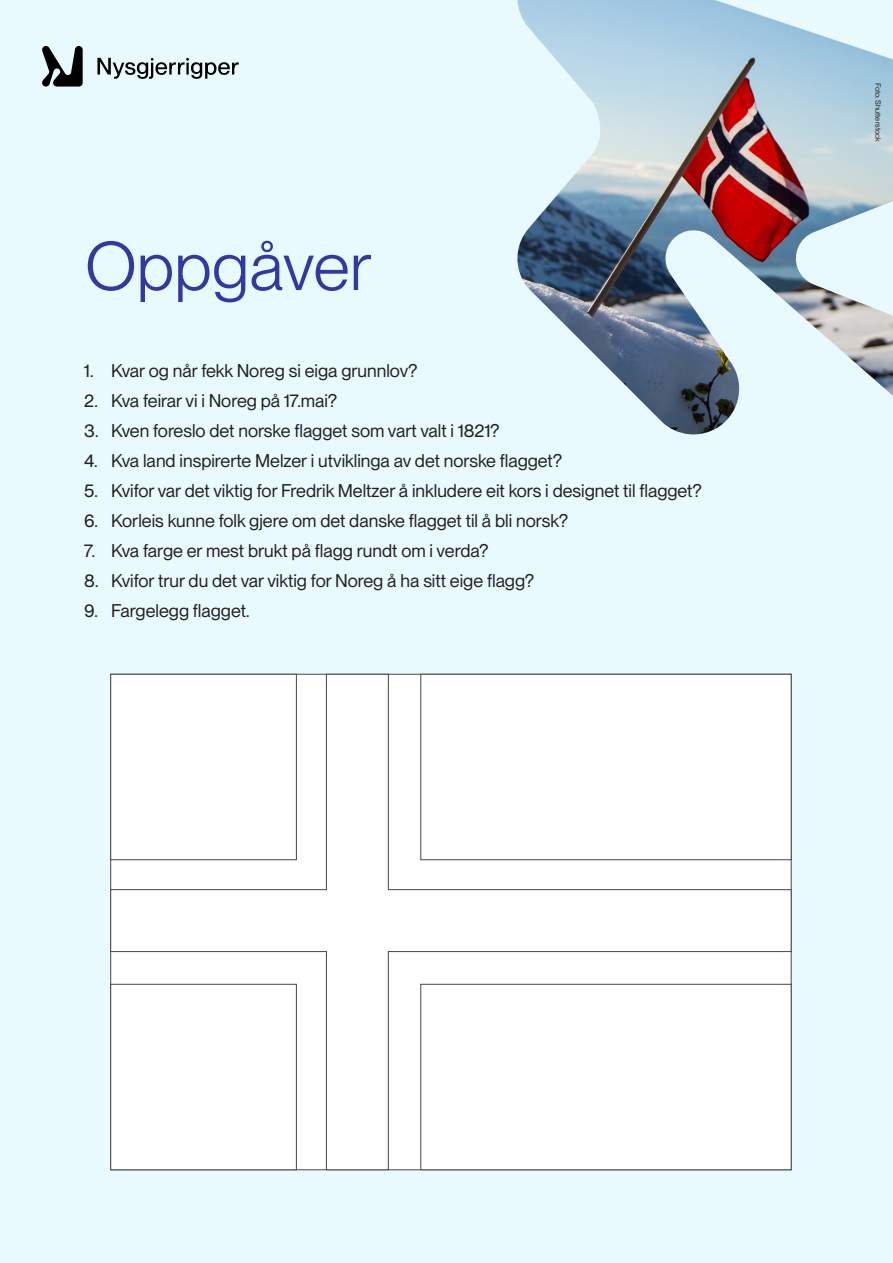
<style>
.page{position:relative;width:893px;height:1263px;background:#e9fafe}
.page>*{position:absolute;margin:0;border:0;box-sizing:border-box;transform-origin:0 0}
.t1{font:67.5px "PP Neue Montreal";color:#3339a2}
.t2{font:18px "PP Neue Montreal";color:#231f20}
.t3{font:7.5px "PP Neue Montreal";letter-spacing:-.005em;color:#231f20}
</style>
<div class="page">
<svg style="left:97px;top:58px;width:142px;height:21px"></svg>
<svg style="left:42px;top:46px;width:41px;height:41px"></svg>
<img style="left:517px;top:0;width:376px;height:434px">
<div style="left:110px;top:674px;width:682px;height:496px;background:#fff"></div>
<div style="left:110px;top:984px;width:187px;height:186px;background:#fff;border:1px solid #474747"></div>
<div style="left:421px;top:984px;width:370px;height:186px;background:#fff;border:1px solid #474747"></div>
<p class="t1" style="left:85px;top:227px;width:288px">Oppgåver</p>
<p class="t2" style="left:84px;top:360px;width:335px">1. Kvar og når fekk Noreg si eiga grunnlov?</p>
<p class="t2" style="left:84px;top:390px;width:254px">2. Kva feirar vi i Noreg på 17.mai?</p>
<p class="t2" style="left:84px;top:420px;width:417px">3. Kven foreslo det norske flagget som vart valt i 1821?</p>
<p class="t2" style="left:84px;top:450px;width:479px">4. Kva land inspirerte Melzer i utviklinga av det norske flagget?</p>
<p class="t2" style="left:84px;top:480px;width:619px">5. Kvifor var det viktig for Fredrik Meltzer å inkludere eit kors i designet til flagget?</p>
<p class="t2" style="left:84px;top:510px;width:485px">6. Korleis kunne folk gjere om det danske flagget til å bli norsk?</p>
<p class="t2" style="left:84px;top:540px;width:405px">7. Kva farge er mest brukt på flagg rundt om i verda?</p>
<p class="t2" style="left:84px;top:570px;width:451px">8. Kvifor trur du det var viktig for Noreg å ha sitt eige flagg?</p>
<p class="t2" style="left:84px;top:600px;width:167px">9. Fargelegg flagget.</p>
<p class="t3" style="left:883px;top:83px;width:60px;rotate:90deg">Foto: Shutterstock</p>
</div>
